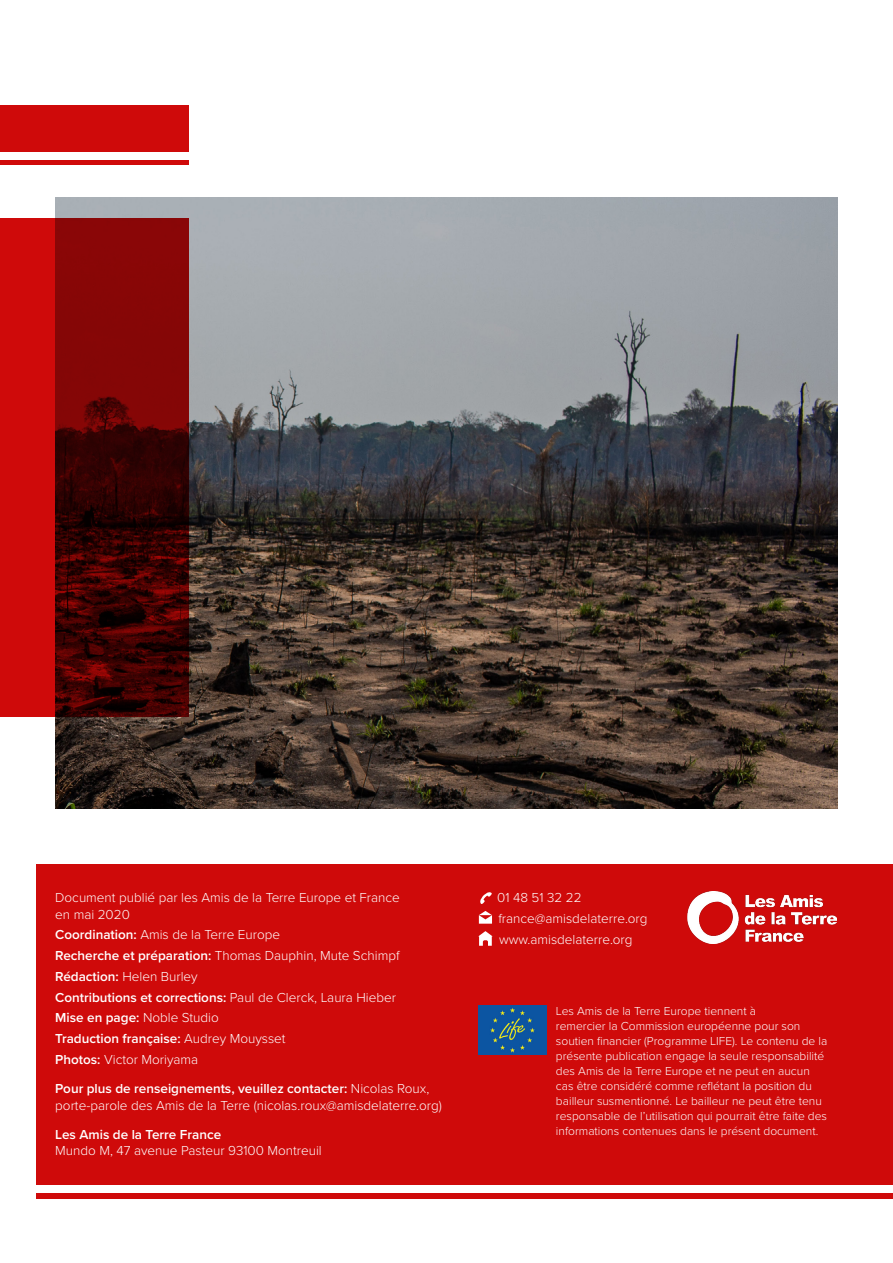
<style>
.page{position:relative;width:893px;height:1263px;background:#fff}
.page>*{position:absolute;margin:0;border:0;box-sizing:border-box;transform-origin:0 0}
.t1{font:300 13.5px/20.7px "Proxima Nova";color:#fff}
.t2{font:600 13.5px "Proxima Nova";color:#fff}
.t3{font:300 12px/15px "Proxima Nova";color:#fff}
.s1{font-weight:600}
</style>
<div class="page">
<img style="left:55px;top:198px;width:783px;height:610px">
<div style="left:36px;top:864px;width:857px;height:320px;background:#cf0a0a"></div>
<div style="left:36px;top:1194px;width:857px;height:5px;background:#cf0a0a"></div>
<svg style="left:478px;top:931px;width:15px;height:15px"></svg>
<svg style="left:480px;top:892px;width:12px;height:12px"></svg>
<svg style="left:479px;top:911px;width:13px;height:13px"></svg>
<img style="left:479px;top:1006px;width:67px;height:48px">
<div style="left:0;top:160px;width:189px;height:5px;background:#cf0a0a"></div>
<div style="left:0;top:105px;width:189px;height:47px;background:#cf0a0a"></div>
<svg style="left:0;top:218px;width:189px;height:498px;background:#7a0505"></svg>
<img style="left:687px;top:891px;width:149px;height:52px">
<p class="t1" style="left:55px;top:888px;width:346px;line-height:16.5px">Document publié par les Amis de la Terre Europe et France en mai 2020</p>
<p class="t1" style="left:55px;top:924px;width:346px"><span class="s1">Coordination:</span> Amis de la Terre Europe<br><span class="s1">Recherche et préparation:</span> Thomas Dauphin, Mute Schimpf <span class="s1">Rédaction:</span> Helen Burley<br><span class="s1">Contributions et corrections:</span> Paul de Clerck, Laura Hieber <span class="s1">Mise en page:</span> Noble Studio<br><span class="s1">Traduction française:</span> Audrey Mouysset<br><span class="s1">Photos:</span> Victor Moriyama</p>
<p class="t1" style="left:55px;top:1079px;width:388px;line-height:16.5px"><span class="s1">Pour plus de renseignements, veuillez contacter:</span> Nicolas Roux, porte-parole des Amis de la Terre (nicolas.roux@amisdelaterre.org)</p>
<p class="t2" style="left:55px;top:1124px;width:167px">Les Amis de la Terre France</p>
<p class="t1" style="left:55px;top:1140px;width:268px">Mundo M, 47 avenue Pasteur 93100 Montreuil</p>
<p class="t1" style="left:497px;top:886px;width:152px">01 48 51 32 22 france@amisdelaterre.org www.amisdelaterre.org</p>
<p class="t3" style="left:556px;top:1003px;width:273px">Les Amis de la Terre Europe tiennent à<br>remercier la Commission européenne pour son soutien financier (Programme LIFE). Le contenu de la présente publication engage la seule responsabilité des Amis de la Terre Europe et ne peut en aucun cas être considéré comme reflétant la position du bailleur susmentionné. Le bailleur ne peut être tenu responsable de l’utilisation qui pourrait être faite des informations contenues dans le présent document.</p>
</div>
